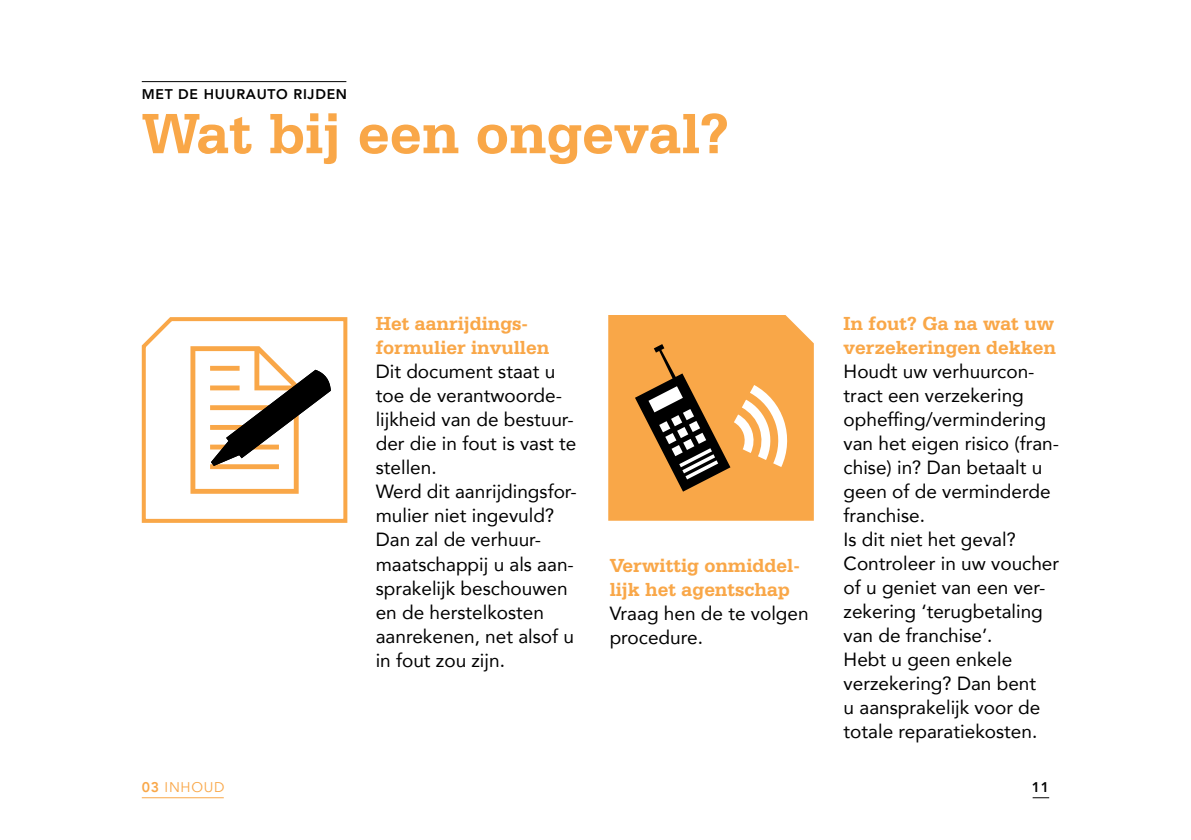
<style>
.page{position:relative;width:1191px;height:840px;background:#fff}
.page>*{position:absolute;margin:0;border:0;box-sizing:border-box;transform-origin:0 0}
.t1{font:700 60px "Serifa BT";color:#f9a748}
.t2{font:700 20px/24px "Serifa BT";color:#f9a748}
.t3{font:19px/24px "Avenir";color:#000}
.t4{font:800 14px "Avenir";letter-spacing:.05em;color:#000}
.t5{font:14px "Avenir";letter-spacing:.05em;color:#f9a748}
.s1{font-weight:800}
</style>
<div class="page">
<hr style="left:142px;top:796px;width:82px;height:1px;background:#f9a748">
<div style="left:608px;top:315px;width:206px;height:206px;background:#f9a748"></div>
<svg style="left:635px;top:344px;width:154px;height:147px"></svg>
<hr style="left:142px;top:81px;width:204px;height:1px;background:#000">
<svg style="left:141px;top:317px;width:207px;height:206px"></svg>
<svg style="left:190px;top:346px;width:141px;height:147px"></svg>
<p class="t4" style="left:142px;top:83px;width:207px">MET DE HUURAUTO RIJDEN</p>
<h1 class="t1" style="left:142px;top:96px;width:589px">Wat bij een ongeval?</h1>
<p class="t2" style="left:376px;top:311px;width:175px">Het aanrijdings&shy;formulier invullen</p>
<p class="t3" style="left:376px;top:359px;width:203px">Dit document staat u toe de verantwoorde&shy;lijkheid van de bestuur&shy;der die in fout is vast te stellen.<br>Werd dit aanrijdingsfor&shy;mulier niet ingevuld?<br>Dan zal de verhuur&shy;maatschappij u als aan&shy;sprakelijk beschouwen en de herstelkosten aanrekenen, net alsof u in fout zou zijn.</p>
<p class="t2" style="left:609px;top:552px;width:192px">Verwittig onmiddel&shy;lijk het agentschap</p>
<p class="t3" style="left:609px;top:600px;width:200px">Vraag hen de te volgen procedure.</p>
<p class="t2" style="left:843px;top:310px;width:214px">In fout? Ga na wat uw verzekeringen dekken</p>
<p class="t3" style="left:843px;top:358px;width:217px">Houdt uw verhuurcon&shy;tract een verzekering opheffing/vermindering van het eigen risico (fran&shy;chise) in? Dan betaalt u geen of de verminderde franchise.<br>Is dit niet het geval?<br>Controleer in uw voucher of u geniet van een ver&shy;zekering ‘terugbetaling van de franchise’.<br>Hebt u geen enkele verzekering? Dan bent<br>u aansprakelijk voor de totale reparatiekosten.</p>
<p class="t5" style="left:142px;top:778px;width:84px"><span class="s1">03</span> INHOUD</p>
<p class="t4" style="left:1032px;top:775px;width:19px">11</p>
</div>
